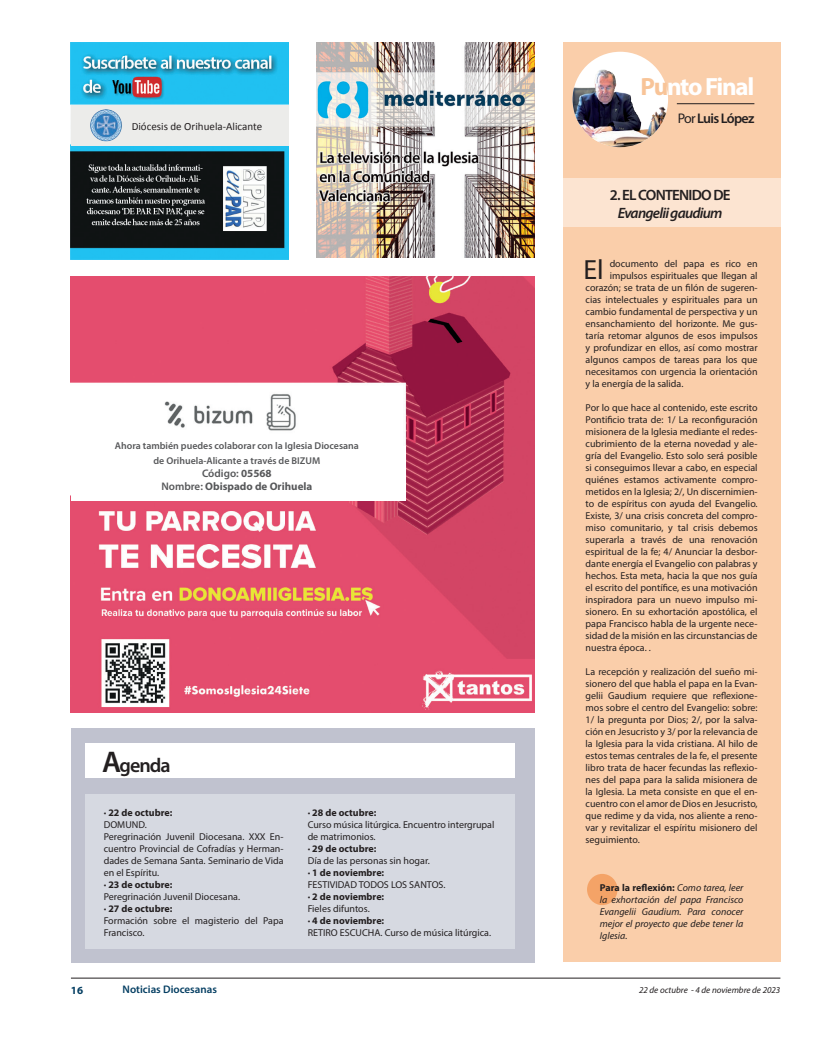
<style>
.page{position:relative;width:823px;height:1049px;background:#fff}
.page>*{position:absolute;margin:0;border:0;box-sizing:border-box;transform-origin:0 0}
.t1{font:27.8px "Myriad Pro";color:#231f20}
.t2{font:700 25px "Myriad Pro";letter-spacing:-.055em;color:#fff}
.t3{font:600 20px "Myriad Pro";letter-spacing:-.05em;color:#231f20}
.t4{font:italic 600 15px "Myriad Pro";letter-spacing:-.05em;color:#231f20}
.t5{font:600 15px "Myriad Pro";letter-spacing:-.05em;color:#231f20}
.t6{font:600 14px "Myriad Pro";letter-spacing:-.05em;color:#231f20}
.t7{font:11px "Calibri";color:#231f20}
.t8{font:700 11px "Myriad Pro";color:#57585a}
.t9{font:600 11px "Myriad Pro";color:#043e62}
.t10{font:600 11px "Myriad Pro";color:#57585a}
.t11{font:700 11px "Myriad Pro";color:#043e62}
.t12{font:10px/12px "Myriad Pro";color:#231f20;text-align:justify}
.t13{font:italic 10px/12px "Myriad Pro";color:#231f20;text-align:justify}
.t14{font:700 10px "Myriad Pro";color:#231f20}
.t15{font:600 9.9px "Myriad Pro";color:#57585a}
.t16{font:italic 9px "Myriad Pro";color:#231f20}
.s1{font-weight:700}
.s2{font-weight:600}
.s3{font-size:30px}
.s4{color:#f8c498}
.s5{font-weight:400}
.s6{font-weight:700;font-style:normal}
</style>
<div class="page">
<hr style="left:71px;top:978px;width:709px;height:1px;background:#231f20">
<div style="left:71px;top:728px;width:463px;height:234px;background:#c0c2cf"></div>
<div style="left:86px;top:743px;width:428px;height:35px;background:#fff"></div>
<div style="left:86px;top:794px;width:428px;height:154px;background:#d6d9e1"></div>
<div style="left:562px;top:43px;width:218px;height:919px;background:#faceaa"></div>
<div style="left:572px;top:52px;width:95px;height:95px;background:#fff;border-radius:50%"></div>
<img style="left:572px;top:69px;width:94px;height:78px">
<hr style="left:676px;top:103px;width:78px;height:1px;background:#231f20">
<div style="left:562px;top:178px;width:218px;height:49px;background:#fce4d1"></div>
<img style="left:71px;top:276px;width:463px;height:437px">
<img style="left:71px;top:43px;width:217px;height:216px">
<img style="left:317px;top:43px;width:217px;height:215px">
<img style="left:71px;top:447px;width:198px;height:54px">
<img style="left:269px;top:447px;width:136px;height:54px">
<div style="left:71px;top:105px;width:217px;height:40px;background:#ececea"></div>
<img style="left:90px;top:109px;width:32px;height:33px">
<div style="left:586px;top:874px;width:31px;height:31px;background:#f4a367;border-radius:50%"></div>
<p class="t7" style="left:132px;top:119px;width:132px">Diócesis de Orihuela-Alicante</p>
<p class="t15" style="left:115px;top:440px;width:245px">Ahora también puedes colaborar con la Iglesia Diocesana</p>
<p class="t15" style="left:153px;top:454px;width:168px">de Orihuela-Alicante a través de BIZUM</p>
<p class="t10" style="left:202px;top:466px;width:71px">Código: <span class="s1">05568</span></p>
<p class="t8" style="left:161px;top:479px;width:152px"><span class="s2">Nombre:</span> Obispado de Orihuela</p>
<p class="t3" style="left:102px;top:752px;width:70px"><span class="s3">A</span>genda</p>
<p class="t14" style="left:104px;top:806px;width:70px">· 22 de octubre:</p>
<p class="t12" style="left:104px;top:818px;width:45px">DOMUND.</p>
<p class="t12" style="left:104px;top:830px;width:181px">Peregrinación Juvenil Diocesana. XXX En&shy;cuentro Provincial de Cofradías y Herman&shy;dades de Semana Santa. Seminario de Vida en el Espíritu.</p>
<p class="t14" style="left:104px;top:878px;width:70px">· 23 de octubre:</p>
<p class="t12" style="left:104px;top:890px;width:138px">Peregrinación Juvenil Diocesana.</p>
<p class="t14" style="left:104px;top:902px;width:70px">· 27 de octubre:</p>
<p class="t12" style="left:104px;top:914px;width:181px">Formación sobre el magisterio del Papa<br>Francisco.</p>
<p class="t14" style="left:307px;top:806px;width:70px">· 28 de octubre:</p>
<p class="t12" style="left:307px;top:818px;width:188px">Curso música litúrgica. Encuentro intergrupal de matrimonios.</p>
<p class="t14" style="left:307px;top:842px;width:70px">· 29 de octubre:</p>
<p class="t12" style="left:307px;top:854px;width:124px">Día de las personas sin hogar.</p>
<p class="t14" style="left:307px;top:866px;width:78px">· 1 de noviembre:</p>
<p class="t12" style="left:307px;top:878px;width:139px">FESTIVIDAD TODOS LOS SANTOS.</p>
<p class="t14" style="left:307px;top:890px;width:78px">· 2 de noviembre:</p>
<p class="t12" style="left:307px;top:902px;width:63px">Fieles difuntos.</p>
<p class="t14" style="left:307px;top:914px;width:78px">· 4 de noviembre:</p>
<p class="t12" style="left:307px;top:926px;width:185px">RETIRO ESCUCHA. Curso de música litúrgica.</p>
<p class="t2" style="left:640px;top:71px;width:115px"><span class="s4">Pu</span>nto Final</p>
<p class="t6" style="left:677px;top:110px;width:78px"><span class="s5">Por</span> Luis López</p>
<p class="t5" style="left:609px;top:185px;width:122px">2. EL CONTENIDO DE</p>
<p class="t4" style="left:617px;top:203px;width:106px">Evangelii gaudium</p>
<p class="t1" style="left:583px;top:252px;width:22px">El</p>
<p class="t12" style="left:609px;top:257px;width:149px">documento del papa es rico en</p>
<p class="t12" style="left:609px;top:269px;width:149px">impulsos espirituales que llegan al</p>
<p class="t12" style="left:585px;top:281px;width:173px">corazón; se trata de un filón de sugeren-</p>
<p class="t12" style="left:585px;top:293px;width:173px">cias intelectuales y espirituales para un</p>
<p class="t12" style="left:585px;top:305px;width:173px">cambio fundamental de perspectiva y un</p>
<p class="t12" style="left:585px;top:317px;width:173px">ensanchamiento del horizonte. Me gus-</p>
<p class="t12" style="left:585px;top:329px;width:173px">taría retomar algunos de esos impulsos</p>
<p class="t12" style="left:585px;top:341px;width:173px">y profundizar en ellos, así como mostrar</p>
<p class="t12" style="left:585px;top:353px;width:173px">algunos campos de tareas para los que</p>
<p class="t12" style="left:585px;top:365px;width:173px">necesitamos con urgencia la orientación</p>
<p class="t12" style="left:585px;top:377px;width:99px">y la energía de la salida.</p>
<p class="t12" style="left:585px;top:401px;width:173px">Por lo que hace al contenido, este escrito Pontificio trata de: 1/ La reconfiguración misionera de la Iglesia mediante el redes&shy;cubrimiento de la eterna novedad y ale&shy;gría del Evangelio. Esto solo será posible si conseguimos llevar a cabo, en especial quiénes estamos activamente compro&shy;metidos en la Iglesia; 2/, Un discernimien&shy;to de espíritus con ayuda del Evangelio.<br>Existe, 3/ una crisis concreta del compro&shy;miso comunitario, y tal crisis debemos superarla a través de una renovación espiritual de la fe; 4/ Anunciar la desbor&shy;dante energía el Evangelio con palabras y hechos. Esta meta, hacia la que nos guía el escrito del pontífice, es una motivación inspiradora para un nuevo impulso mi&shy;sionero. En su exhortación apostólica, el papa Francisco habla de la urgente nece&shy;sidad de la misión en las circunstancias de nuestra época. .</p>
<p class="t12" style="left:585px;top:665px;width:173px">La recepción y realización del sueño mi&shy;sionero del que habla el papa en la Evan&shy;gelii Gaudium requiere que reflexione&shy;mos sobre el centro del Evangelio: sobre:<br>1/ la pregunta por Dios; 2/, por la salva&shy;ción en Jesucristo y 3/ por la relevancia de la Iglesia para la vida cristiana. Al hilo de estos temas centrales de la fe, el presente libro trata de hacer fecundas las reflexio&shy;nes del papa para la salida misionera de la Iglesia. La meta consiste en que el en&shy;cuentro con el amor de Dios en Jesucristo, que redime y da vida, nos aliente a reno&shy;var y revitalizar el espíritu misionero del seguimiento.</p>
<p class="t13" style="left:599px;top:881px;width:145px"><span class="s6">Para la reflexión:</span> Como tarea, leer la exhortación del papa Francisco Evangelii Gaudium. Para conocer mejor el proyecto que debe tener la Iglesia.</p>
<p class="t11" style="left:71px;top:982px;width:14px">16</p>
<p class="t9" style="left:122px;top:982px;width:96px">Noticias Diocesanas</p>
<p class="t16" style="left:638px;top:984px;width:143px">22 de octubre - 4 de noviembre de 2023</p>
</div>
